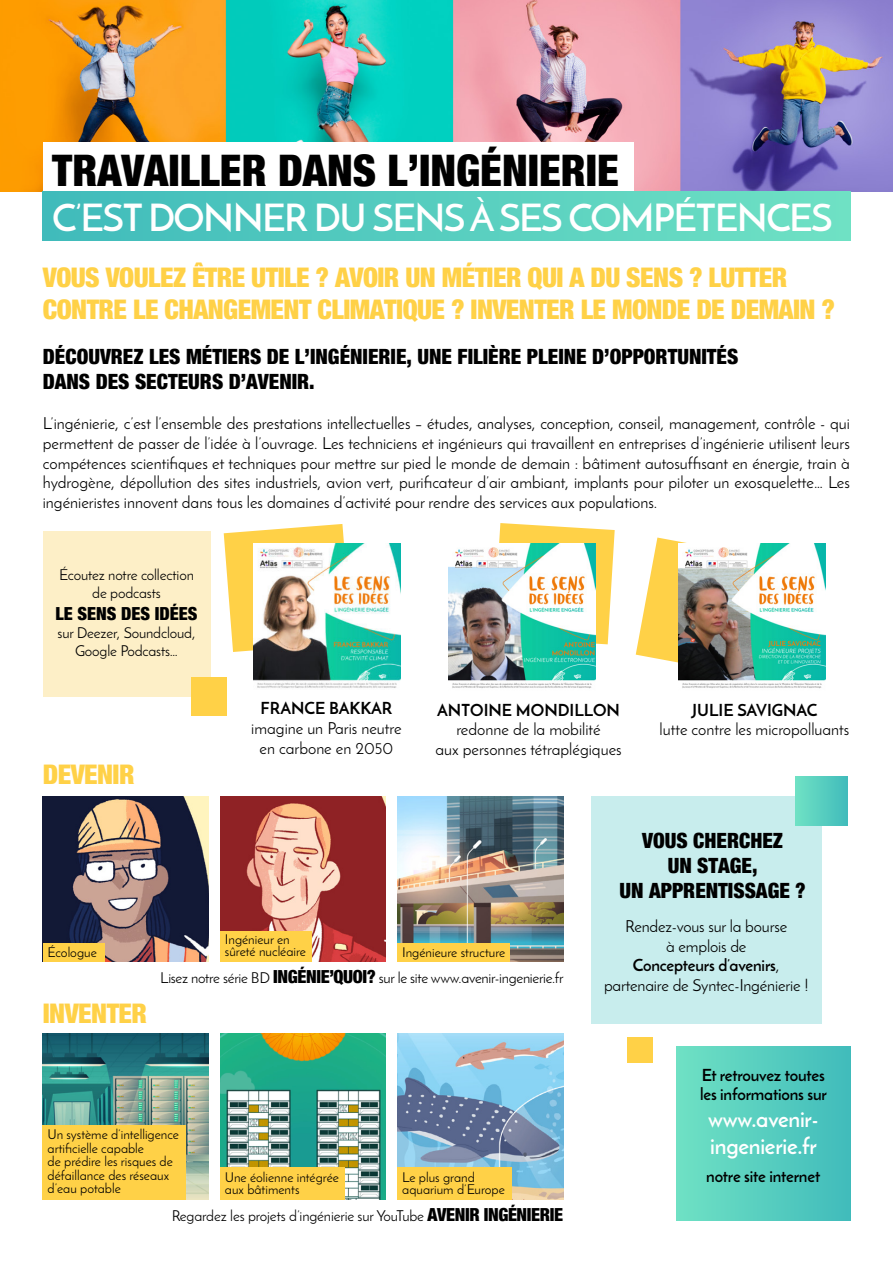
<style>
.page{position:relative;width:893px;height:1263px;background:#fff}
.page>*{position:absolute;margin:0;border:0;box-sizing:border-box;transform-origin:0 0}
.t1{font:900 condensed 43.5px "Helvetica Neue";color:#000}
.t2{font:600 38.1px "Josefin Sans";letter-spacing:-.04em;color:#fff}
.t3{font:900 condensed 27px/32.4px "Helvetica Neue";letter-spacing:-.02em;color:#ffd147}
.t4{font:700 22.5px/27px "Josefin Sans";letter-spacing:-.01em;color:#fff}
.t5{font:900 condensed 21px "Helvetica Neue";color:#000}
.t6{font:900 condensed 18px "Helvetica Neue";color:#000}
.t7{font:16.5px/19.8px "Josefin Sans";color:#000;text-align:justify}
.t8{font:700 16.5px "Josefin Sans";letter-spacing:-.01em;color:#000}
.t9{font:15px/18px "Josefin Sans";letter-spacing:-.01em;color:#000;text-align:center}
.t10{font:13.5px/13.5px "Josefin Sans";color:#000}
.s1{font-family:"Helvetica Neue";font-weight:900;font-stretch:condensed;font-size:18px}
.s2{font-weight:400}
</style>
<div class="page">
<img style="left:0;top:0;width:893px;height:191px">
<div style="left:43px;top:142px;width:591px;height:49px;background:#fff"></div>
<div style="left:43px;top:191px;width:807px;height:49px;background:linear-gradient(to right,#40bbbb,#6fe1c4)"></div>
<svg style="left:224px;top:524px;width:128px;height:128px"></svg>
<img style="left:254px;top:544px;width:147px;height:144px">
<svg style="left:499px;top:523px;width:116px;height:121px"></svg>
<img style="left:449px;top:544px;width:147px;height:145px">
<svg style="left:636px;top:537px;width:138px;height:126px"></svg>
<img style="left:678px;top:544px;width:147px;height:145px">
<div style="left:591px;top:796px;width:230px;height:227px;background:#c8eded"></div>
<div style="left:676px;top:1046px;width:174px;height:174px;background:linear-gradient(to right,#6fe1c4,#41bcbb)"></div>
<div style="left:627px;top:1037px;width:26px;height:26px;background:#ffd147"></div>
<div style="left:796px;top:776px;width:51px;height:50px;background:linear-gradient(to right,#6fe1c4,#41bcbb)"></div>
<img style="left:43px;top:796px;width:166px;height:166px">
<div style="left:43px;top:943px;width:62px;height:19px;background:#ffd147"></div>
<img style="left:43px;top:1033px;width:166px;height:166px">
<div style="left:43px;top:1125px;width:143px;height:75px;background:#ffd147"></div>
<img style="left:397px;top:796px;width:166px;height:166px">
<div style="left:397px;top:943px;width:113px;height:19px;background:#ffd147"></div>
<img style="left:220px;top:796px;width:166px;height:166px">
<div style="left:220px;top:931px;width:92px;height:31px;background:#ffd147"></div>
<img style="left:220px;top:1033px;width:166px;height:166px">
<div style="left:220px;top:1167px;width:125px;height:33px;background:#ffd147"></div>
<img style="left:397px;top:1033px;width:166px;height:166px">
<div style="left:397px;top:1167px;width:115px;height:33px;background:#ffd147"></div>
<div style="left:43px;top:532px;width:167px;height:165px;background:#fdefc7"></div>
<div style="left:191px;top:678px;width:36px;height:38px;background:#ffd147"></div>
<p class="t1" style="left:52px;top:143px;width:568px">TRAVAILLER DANS L’INGÉNIERIE</p>
<p class="t2" style="left:52px;top:194px;width:782px">C’EST DONNER DU SENS À SES COMPÉTENCES</p>
<p class="t3" style="left:43px;top:261px;width:794px">VOUS VOULEZ ÊTRE UTILE ? AVOIR UN MÉTIER QUI A DU SENS ? LUTTER<br>CONTRE LE CHANGEMENT CLIMATIQUE ? INVENTER LE MONDE DE DEMAIN ?</p>
<p class="t5" style="left:43px;top:344px;width:697px">DÉCOUVREZ LES MÉTIERS DE L’INGÉNIERIE, UNE FILIÈRE PLEINE D’OPPORTUNITÉS</p>
<p class="t5" style="left:43px;top:369px;width:273px">DANS DES SECTEURS D’AVENIR.</p>
<p class="t7" style="left:43px;top:413px;width:809px">L’ingénierie, c’est l’ensemble des prestations intellectuelles – études, analyses, conception, conseil, management, contrôle - qui permettent de passer de l’idée à l’ouvrage. Les techniciens et ingénieurs qui travaillent en entreprises d’ingénierie utilisent leurs compétences scientifiques et techniques pour mettre sur pied le monde de demain : bâtiment autosuffisant en énergie, train à hydrogène, dépollution des sites industriels, avion vert, purificateur d’air ambiant, implants pour piloter un exosquelette… Les ingénieristes innovent dans tous les domaines d’activité pour rendre des services aux populations.</p>
<p class="t9" style="left:59px;top:566px;width:136px">Écoutez notre collection</p>
<p class="t9" style="left:92px;top:584px;width:70px">de podcasts</p>
<p class="t6" style="left:56px;top:602px;width:144px">LE SENS DES IDÉES</p>
<p class="t9" style="left:58px;top:624px;width:139px">sur Deezer, Soundcloud,<br>Google Podcasts…</p>
<p class="t3" style="left:43px;top:758px;width:93px">DEVENIR</p>
<p class="t8" style="left:261px;top:698px;width:133px">FRANCE BAKKAR</p>
<p class="t7" style="left:251px;top:718px;width:152px">imagine un Paris neutre</p>
<p class="t7" style="left:260px;top:738px;width:135px">en carbone en 2050</p>
<p class="t8" style="left:437px;top:699px;width:184px">ANTOINE MONDILLON</p>
<p class="t7" style="left:456px;top:719px;width:146px">redonne de la mobilité</p>
<p class="t7" style="left:435px;top:739px;width:188px">aux personnes tétraplégiques</p>
<p class="t8" style="left:692px;top:699px;width:127px">JULIE SAVIGNAC</p>
<p class="t7" style="left:660px;top:719px;width:191px">lutte contre les micropolluants</p>
<p class="t10" style="left:48px;top:945px;width:51px">Écologue</p>
<p class="t3" style="left:43px;top:996px;width:106px">INVENTER</p>
<p class="t10" style="left:225px;top:933px;width:83px;line-height:12px">Ingénieur en sûreté nucléaire</p>
<p class="t10" style="left:402px;top:945px;width:105px">Ingénieure structure</p>
<p class="t9" style="left:160px;top:968px;width:405px">Lisez notre série BD <span class="s1">INGÉNIE’QUOI?</span> sur le site www.avenir-ingenierie.fr</p>
<p class="t10" style="left:48px;top:1128px;width:133px">Un système d’intelligence artificielle capable</p>
<p class="t10" style="left:48px;top:1155px;width:127px">de prédire les risques de défaillance des réseaux d’eau potable</p>
<p class="t10" style="left:225px;top:1170px;width:116px">Une éolienne intégrée</p>
<p class="t10" style="left:225px;top:1182px;width:76px">aux bâtiments</p>
<p class="t10" style="left:402px;top:1170px;width:74px">Le plus grand</p>
<p class="t10" style="left:402px;top:1182px;width:104px">aquarium d’Europe</p>
<p class="t9" style="left:172px;top:1206px;width:393px">Regardez les projets d’ingénierie sur YouTube <span class="s1">AVENIR INGÉNIERIE</span></p>
<p class="t5" style="left:642px;top:828px;width:142px">VOUS CHERCHEZ</p>
<p class="t5" style="left:668px;top:853px;width:91px">UN STAGE,</p>
<p class="t5" style="left:619px;top:878px;width:188px">UN APPRENTISSAGE ?</p>
<p class="t7" style="left:625px;top:916px;width:163px">Rendez-vous sur la bourse</p>
<p class="t7" style="left:666px;top:936px;width:82px">à emplois de</p>
<p class="t8" style="left:633px;top:955px;width:148px">Concepteurs d’avenirs<span class="s2">,</span></p>
<p class="t7" style="left:604px;top:975px;width:206px">partenaire de Syntec-Ingénierie !</p>
<p class="t8" style="left:702px;top:1064px;width:125px">Et retrouvez toutes</p>
<p class="t8" style="left:700px;top:1084px;width:128px">les informations sur</p>
<p class="t4" style="left:708px;top:1106px;width:112px">www.avenir&shy;ingenierie.fr</p>
<p class="t8" style="left:706px;top:1166px;width:115px">notre site internet</p>
</div>
